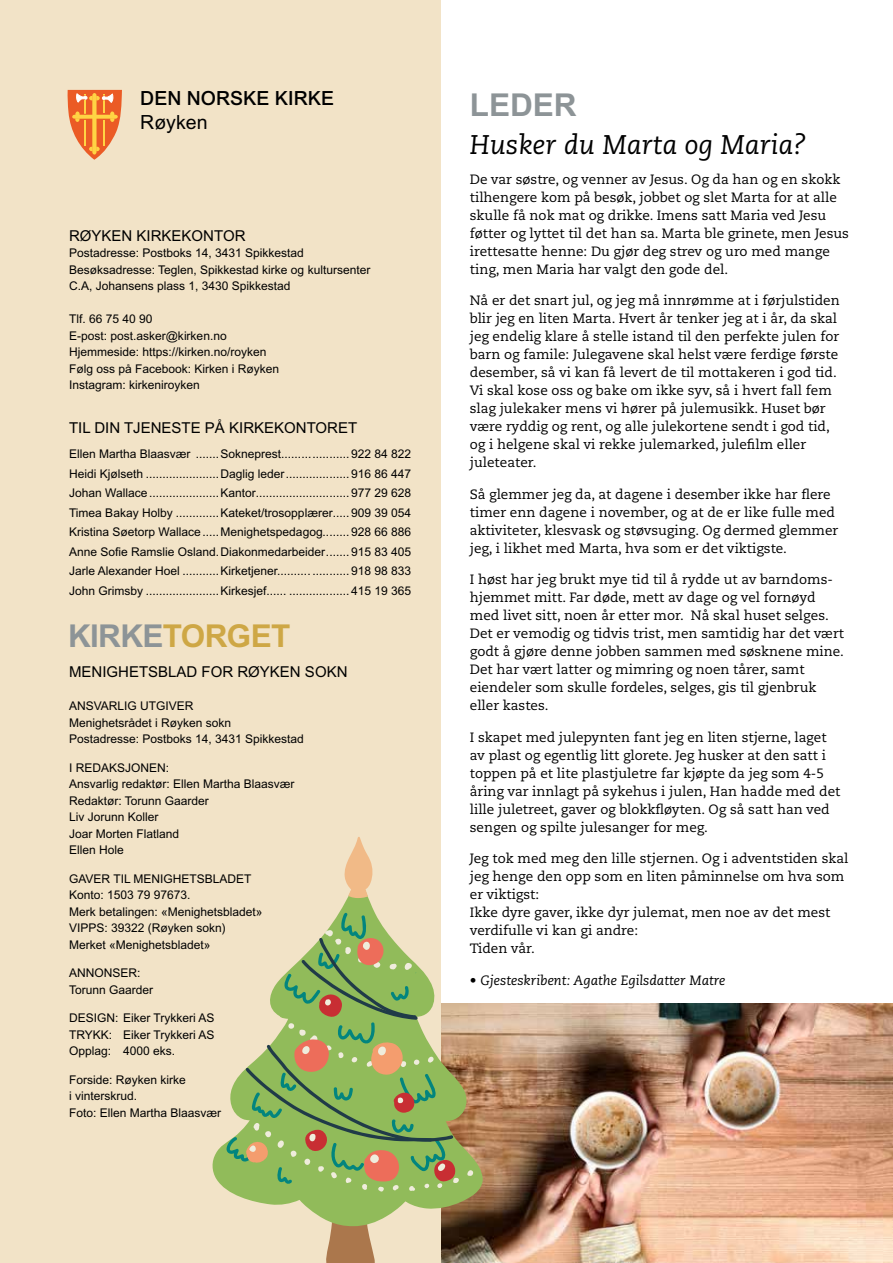
<style>
.page{position:relative;width:893px;height:1263px;background:#fff}
.page>*{position:absolute;margin:0;border:0;box-sizing:border-box;transform-origin:0 0}
.t1{font:700 31.5px "Arial MT Std";letter-spacing:-.02em;color:#cea745}
.t2{font:700 31.5px "Arial MT Std";color:#8d9497}
.t3{font:italic 27px "Caecilia LT Pro 56";color:#000}
.t4{font:500 19.5px "Arial MT Std";color:#000}
.t5{font:19.5px "Arial MT Std";color:#000}
.t6{font:15px "Arial MT Std";color:#000}
.t7{font:13.5px/18px "Caecilia LT Pro 55 Roman";color:#000}
.t8{font:italic 13.5px "Caecilia LT Pro 56";color:#000}
.t9{font:12px/16.5px "Arial MT Std";color:#000}
.s1{color:#8d9497}
</style>
<div class="page">
<img style="left:440px;top:1003px;width:453px;height:260px">
<div style="left:0;top:0;width:440px;height:1263px;background:#f2e3c7"></div>
<svg style="left:68px;top:90px;width:54px;height:70px"></svg>
<svg style="left:326px;top:1226px;width:49px;height:37px;background:#b4855c"></svg>
<svg style="left:212px;top:880px;width:271px;height:346px"></svg>
<svg style="left:344px;top:837px;width:29px;height:61px"></svg>
<svg style="left:225px;top:913px;width:250px;height:279px"></svg>
<h3 class="t4" style="left:140px;top:87px;width:195px">DEN NORSKE KIRKE</h3>
<h3 class="t5" style="left:140px;top:111px;width:69px">Røyken</h3>
<p class="t6" style="left:69px;top:227px;width:178px">RØYKEN KIRKEKONTOR</p>
<p class="t9" style="left:69px;top:244px;width:303px">Postadresse: Postboks 14, 3431 Spikkestad<br>Besøksadresse: Teglen, Spikkestad kirke og kultursenter<br>C.A, Johansens plass 1, 3430 Spikkestad</p>
<p class="t9" style="left:69px;top:310px;width:212px">Tlf. 66 75 40 90<br>E-post: post.asker@kirken.no<br>Hjemmeside: https://kirken.no/royken<br>Følg oss på Facebook: Kirken i Røyken<br>Instagram: kirkeniroyken</p>
<p class="t6" style="left:69px;top:419px;width:290px">TIL DIN TJENESTE PÅ KIRKEKONTORET</p>
<p class="t9" style="left:69px;top:444px;width:344px;line-height:19.5px;text-align:justify">Ellen Martha Blaasvær .......Sokneprest.................... 922 84 822<br>Heidi Kjølseth ......................Daglig leder................... 916 86 447<br>Johan Wallace .....................Kantor............................ 977 29 628<br>Timea Bakay Holby .............Kateket/trosopplærer..... 909 39 054<br>Kristina Søetorp Wallace .....Menighetspedagog........ 928 66 886<br>Anne Sofie Ramslie Osland.Diakonmedarbeider....... 915 83 405<br>Jarle Alexander Hoel ...........Kirketjener.......... ........... 918 98 833<br>John Grimsby ......................Kirkesjef...... .................. 415 19 365</p>
<h1 class="t1" style="left:68px;top:617px;width:224px"><span class="s1">KIRKE</span>TORGET</h1>
<p class="t6" style="left:69px;top:663px;width:280px">MENIGHETSBLAD FOR RØYKEN SOKN</p>
<p class="t9" style="left:69px;top:697px;width:236px">ANSVARLIG UTGIVER<br>Menighetsrådet i Røyken sokn<br>Postadresse: Postboks 14, 3431 Spikkestad</p>
<p class="t9" style="left:69px;top:759px;width:227px">I REDAKSJONEN:<br>Ansvarlig redaktør: Ellen Martha Blaasvær<br>Redaktør: Torunn Gaarder<br>Liv Jorunn Koller<br>Joar Morten Flatland<br>Ellen Hole</p>
<p class="t9" style="left:69px;top:870px;width:195px">GAVER TIL MENIGHETSBLADET<br>Konto: 1503 79 97673.<br>Merk betalingen: «Menighetsbladet»<br>VIPPS: 39322 (Røyken sokn)<br>Merket «Menighetsbladet»</p>
<p class="t9" style="left:69px;top:964px;width:86px">ANNONSER:<br>Torunn Gaarder</p>
<p class="t9" style="left:69px;top:1009px;width:147px;text-align:justify">DESIGN: Eiker Trykkeri AS TRYKK: Eiker Trykkeri AS Opplag: 4000 eks.</p>
<p class="t9" style="left:69px;top:1071px;width:154px">Forside: Røyken kirke<br>i vinterskrud.<br>Foto: Ellen Martha Blaasvær</p>
<h1 class="t2" style="left:470px;top:87px;width:108px">LEDER</h1>
<h2 class="t3" style="left:470px;top:127px;width:338px">Husker du Marta og Maria?</h2>
<p class="t7" style="left:470px;top:170px;width:380px">De var søstre, og venner av Jesus. Og da han og en skokk tilhengere kom på besøk, jobbet og slet Marta for at alle skulle få nok mat og drikke. Imens satt Maria ved Jesu føtter og lyttet til det han sa. Marta ble grinete, men Jesus irettesatte henne: Du gjør deg strev og uro med mange ting, men Maria har valgt den gode del.</p>
<p class="t7" style="left:470px;top:291px;width:371px">Nå er det snart jul, og jeg må innrømme at i førjulstiden blir jeg en liten Marta. Hvert år tenker jeg at i år, da skal jeg endelig klare å stelle istand til den perfekte julen for barn og famile: Julegavene skal helst være ferdige første desember, så vi kan få levert de til mottakeren i god tid.<br>Vi skal kose oss og bake om ikke syv, så i hvert fall fem slag julekaker mens vi hører på julemusikk. Huset bør være ryddig og rent, og alle julekortene sendt i god tid, og i helgene skal vi rekke julemarked, julefilm eller juleteater.</p>
<p class="t7" style="left:470px;top:485px;width:370px">Så glemmer jeg da, at dagene i desember ikke har flere timer enn dagene i november, og at de er like fulle med aktiviteter, klesvask og støvsuging. Og dermed glemmer jeg, i likhet med Marta, hva som er det viktigste.</p>
<p class="t7" style="left:470px;top:570px;width:376px">I høst har jeg brukt mye tid til å rydde ut av barndoms&shy;hjemmet mitt. Far døde, mett av dage og vel fornøyd med livet sitt, noen år etter mor. Nå skal huset selges.<br>Det er vemodig og tidvis trist, men samtidig har det vært godt å gjøre denne jobben sammen med søsknene mine.<br>Det har vært latter og mimring og noen tårer, samt eiendeler som skulle fordeles, selges, gis til gjenbruk eller kastes.</p>
<p class="t7" style="left:470px;top:728px;width:372px">I skapet med julepynten fant jeg en liten stjerne, laget av plast og egentlig litt glorete. Jeg husker at den satt i toppen på et lite plastjuletre far kjøpte da jeg som 4-5 åring var innlagt på sykehus i julen, Han hadde med det lille juletreet, gaver og blokkfløyten. Og så satt han ved sengen og spilte julesanger for meg.</p>
<p class="t7" style="left:470px;top:849px;width:380px">Jeg tok med meg den lille stjernen. Og i adventstiden skal jeg henge den opp som en liten påminnelse om hva som er viktigst:<br>Ikke dyre gaver, ikke dyr julemat, men noe av det mest verdifulle vi kan gi andre:<br>Tiden vår.</p>
<p class="t8" style="left:470px;top:971px;width:257px">• Gjesteskribent: Agathe Egilsdatter Matre</p>
</div>
